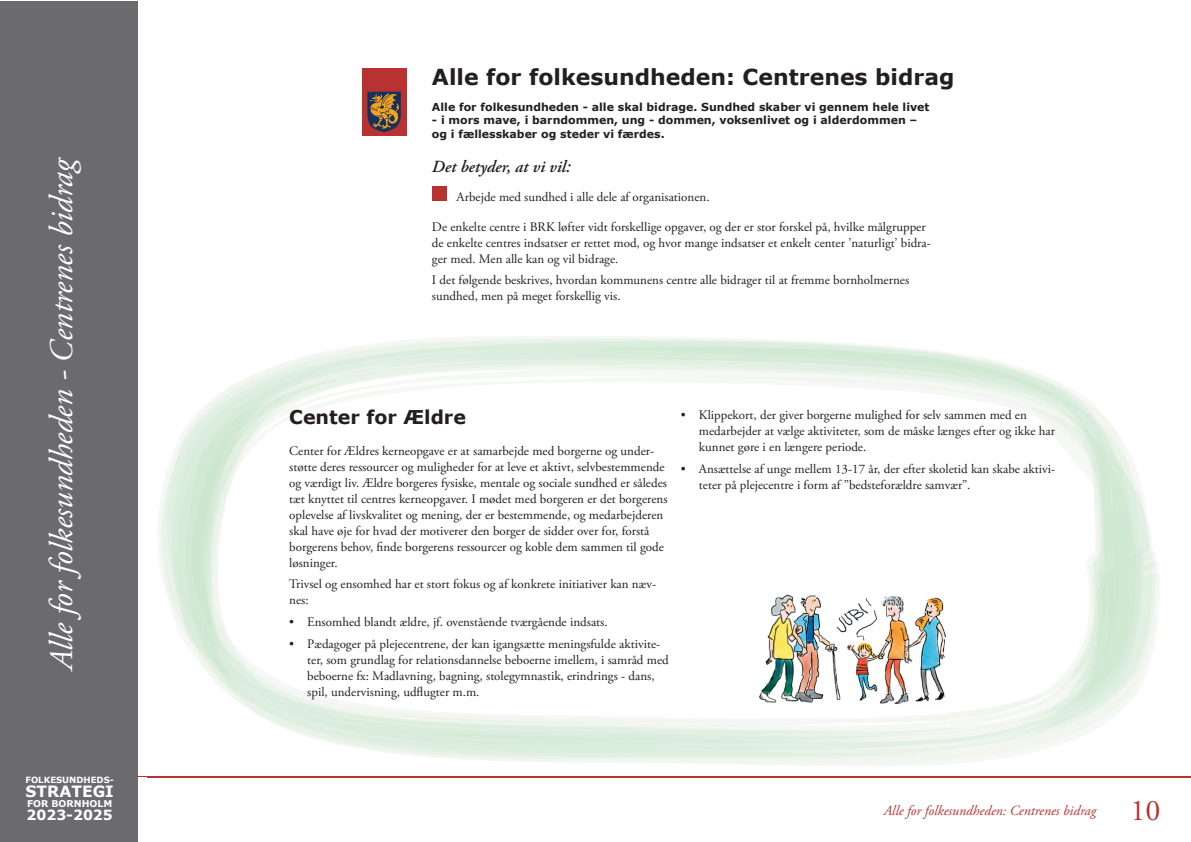
<style>
.page{position:relative;width:1191px;height:842px;background:#fff}
.page>*{position:absolute;margin:0;border:0;box-sizing:border-box;transform-origin:0 0}
.t1{font:italic 33px "Adobe Garamond Pro";color:#fff}
.t2{font:700 22px "Verdana";color:#231f20}
.t3{font:700 19px "Verdana";color:#231f20}
.t4{font:italic 600 17px "Adobe Garamond Pro";color:#231f20}
.t5{font:700 15.6px "Verdana";color:#fff}
.t6{font:italic 14px "Adobe Garamond Pro";color:#b83231}
.t7{font:700 14px "Verdana";color:#fff}
.t8{font:13px/16px "Adobe Garamond Pro";color:#231f20}
.t9{font:700 11px/13.2px "Verdana";color:#231f20}
.t10{font:700 9.3px "Verdana";color:#fff}
.t11{font:700 8.6px "Verdana";color:#fff}
.s1{font-style:normal;font-size:30px}
</style>
<div class="page">
<div style="left:0;top:1px;width:138px;height:841px;background:#6b6b6e"></div>
<hr style="left:138px;top:776px;width:1053px;height:1px;background:#b83231">
<div style="left:432px;top:186px;width:14px;height:14px;background:#b83231"></div>
<div style="left:362px;top:68px;width:44px;height:67px;background:#b83231"></div>
<svg style="left:367px;top:92px;width:34px;height:40px"></svg>
<img style="left:1155px;top:562px;width:36px;height:216px">
<img style="left:147px;top:491px;width:504px;height:287px">
<img style="left:1047px;top:491px;width:108px;height:287px">
<img style="left:651px;top:719px;width:108px;height:59px">
<img style="left:939px;top:692px;width:108px;height:86px">
<img style="left:759px;top:721px;width:180px;height:57px">
<img style="left:147px;top:776px;width:1044px;height:1px">
<img style="left:757px;top:594px;width:192px;height:127px">
<h1 class="t1" style="left:42px;top:670px;width:516px;rotate:-90deg">Alle for folkesundheden - Centrenes bidrag</h1>
<h2 class="t2" style="left:432px;top:63px;width:524px">Alle for folkesundheden: Centrenes bidrag</h2>
<p class="t9" style="left:432px;top:101px;width:499px">Alle for folkesundheden - alle skal bidrage. Sundhed skaber vi gennem hele livet</p>
<p class="t9" style="left:432px;top:114px;width:487px">- i mors mave, i barndommen, ung - dommen, voksenlivet og i alderdommen – og i fællesskaber og steder vi færdes.</p>
<h3 class="t4" style="left:432px;top:157px;width:140px">Det betyder, at vi vil:</h3>
<p class="t8" style="left:456px;top:189px;width:254px">Arbejde med sundhed i alle dele af organisationen.</p>
<p class="t8" style="left:432px;top:219px;width:500px">De enkelte centre i BRK løfter vidt forskellige opgaver, og der er stor forskel på, hvilke målgrupper de enkelte centres indsatser er rettet mod, og hvor mange indsatser et enkelt center ’naturligt’ bidra&shy;ger med. Men alle kan og vil bidrage.</p>
<p class="t8" style="left:432px;top:273px;width:479px">I det følgende beskrives, hvordan kommunens centre alle bidrager til at fremme bornholmernes sundhed, men på meget forskellig vis.</p>
<h3 class="t3" style="left:289px;top:405px;width:178px">Center for Ældre</h3>
<p class="t8" style="left:289px;top:443px;width:380px">Center for Ældres kerneopgave er at samarbejde med borgerne og under&shy;støtte deres ressourcer og muligheder for at leve et aktivt, selvbestemmende og værdigt liv. Ældre borgeres fysiske, mentale og sociale sundhed er således tæt knyttet til centres kerneopgaver. I mødet med borgeren er det borgerens oplevelse af livskvalitet og mening, der er bestemmende, og medarbejderen skal have øje for hvad der motiverer den borger de sidder over for, forstå borgerens behov, finde borgerens ressourcer og koble dem sammen til gode løsninger.</p>
<p class="t8" style="left:289px;top:577px;width:368px">Trivsel og ensomhed har et stort fokus og af konkrete initiativer kan næv&shy;nes:</p>
<p class="t8" style="left:289px;top:614px;width:320px">• Ensomhed blandt ældre, jf. ovenstående tværgående indsats.</p>
<p class="t8" style="left:307px;top:636px;width:363px;text-indent:-18px">• Pædagoger på plejecentrene, der kan igangsætte meningsfulde aktivite&shy;ter, som grundlag for relationsdannelse beboerne imellem, i samråd med beboerne fx: Madlavning, bagning, stolegymnastik, erindrings - dans, spil, undervisning, udflugter m.m.</p>
<p class="t8" style="left:699px;top:408px;width:357px;text-indent:-18px">• Klippekort, der giver borgerne mulighed for selv sammen med en medarbejder at vælge aktiviteter, som de måske længes efter og ikke har kunnet gøre i en længere periode.</p>
<p class="t8" style="left:699px;top:461px;width:358px;text-indent:-18px">• Ansættelse af unge mellem 13-17 år, der efter skoletid kan skabe aktivi&shy;teter på plejecentre i form af ”bedsteforældre samvær”.</p>
<p class="t11" style="left:25px;top:774px;width:90px">FOLKESUNDHEDS-</p>
<p class="t5" style="left:26px;top:781px;width:90px">STRATEGI</p>
<p class="t10" style="left:27px;top:797px;width:87px">FOR BORNHOLM</p>
<p class="t7" style="left:26px;top:806px;width:88px">2023-2025</p>
<p class="t6" style="left:883px;top:802px;width:278px">Alle for folkesundheden: Centrenes bidrag <span class="s1">10</span></p>
</div>
